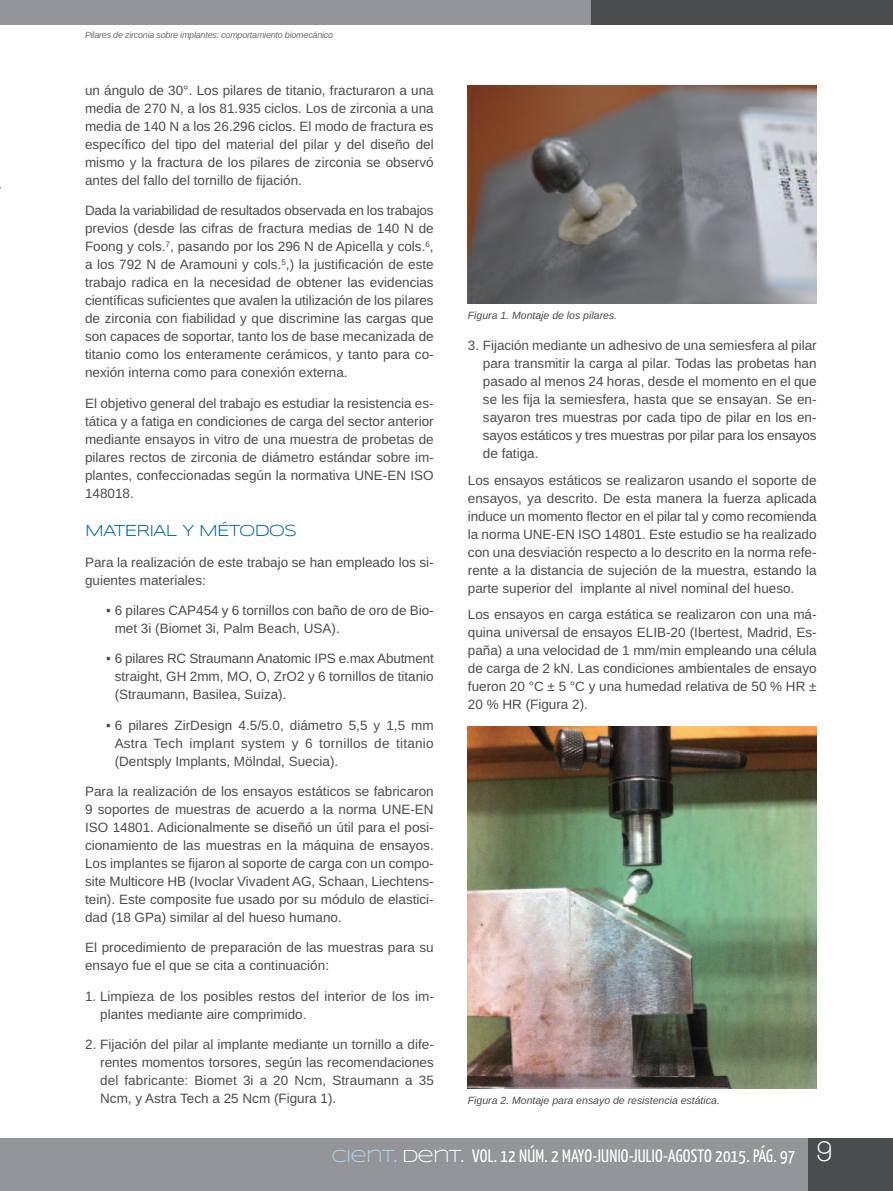
<style>
.page{position:relative;width:893px;height:1191px;background:#fff}
.page>*{position:absolute;margin:0;border:0;box-sizing:border-box;transform-origin:0 0}
.t1{font:700 30px "Walkway";color:#fff;scale:.9 1}
.t2{font:18px "Yanone Kaffeesatz";letter-spacing:.015em;color:#fff}
.t3{font:16.5px "Syncopate";letter-spacing:-.05em;color:#00649e}
.t4{font:13.5px/18px "Arimo";color:#4b4c4d;text-align:justify}
.t5{font:italic 10.5px "Arimo";color:#4b4c4d}
.t6{font:italic 9px "Arimo";letter-spacing:-.025em;color:#6c6d70}
.s1{font-family:"Syncopate";color:#add2ed}
.s2{font-family:"Syncopate"}
</style>
<div class="page">
<div style="left:0;top:1138px;width:893px;height:53px;background:#939598"></div>
<div style="left:0;top:0;width:599px;height:25px;background:#939598"></div>
<div style="left:591px;top:0;width:302px;height:25px;background:#4b4c4d"></div>
<div style="left:808px;top:1138px;width:85px;height:53px;background:#4b4c4d"></div>
<img style="left:468px;top:85px;width:348px;height:219px">
<img style="left:468px;top:726px;width:348px;height:362px">
<p class="t6" style="left:85px;top:30px;width:250px">pilares de zirconia sobre implantes: comportamiento biomecánico</p>
<p class="t4" style="left:85px;top:81px;width:350px">un ángulo de 30°. Los pilares de titanio, fracturaron a una media de 270 N, a los 81.935 ciclos. Los de zirconia a una media de 140 N a los 26.296 ciclos. El modo de fractura es específico del tipo del material del pilar y del diseño del mismo y la fractura de los pilares de zirconia se observó antes del fallo del tornillo de fijación.</p>
<p class="t4" style="left:85px;top:202px;width:350px">Dada la variabilidad de resultados observada en los trabajos previos (desde las cifras de fractura medias de 140 N de Foong y cols.<sup>7</sup>, pasando por los 296 N de Apicella y cols.<sup>6</sup>, a los 792 N de Aramouni y cols.<sup>5</sup>,) la justificación de este trabajo radica en la necesidad de obtener las evidencias científicas suficientes que avalen la utilización de los pilares de zirconia con fiabilidad y que discrimine las cargas que son capaces de soportar, tanto los de base mecanizada de titanio como los enteramente cerámicos, y tanto para co&shy;nexión interna como para conexión externa.</p>
<p class="t4" style="left:85px;top:394px;width:350px">El objetivo general del trabajo es estudiar la resistencia es&shy;tática y a fatiga en condiciones de carga del sector anterior mediante ensayos in vitro de una muestra de probetas de pilares rectos de zirconia de diámetro estándar sobre im&shy;plantes, confeccionadas según la normativa uNE-EN ISO 148018.</p>
<p class="t3" style="left:85px;top:521px;width:214px">MATERIAL Y MÉTODOS</p>
<p class="t4" style="left:85px;top:553px;width:350px">Para la realización de este trabajo se han empleado los si&shy;guientes materiales:</p>
<p class="t4" style="left:115px;top:601px;width:321px;text-indent:-8px">• 6 pilares CAP454 y 6 tornillos con baño de oro de Bio&shy;met 3i (Biomet 3i, Palm Beach, uSA).</p>
<p class="t4" style="left:115px;top:650px;width:321px;text-indent:-8px">• 6 pilares RC Straumann Anatomic IPS e.max Abutment straight, Gh 2mm, MO, O, ZrO2 y 6 tornillos de titanio (Straumann, Basilea, Suiza).</p>
<p class="t4" style="left:115px;top:716px;width:321px;text-indent:-8px">• 6 pilares ZirDesign 4.5/5.0, diámetro 5,5 y 1,5 mm Astra Tech implant system y 6 tornillos de titanio (Dentsply Implants, Mölndal, Suecia).</p>
<p class="t4" style="left:85px;top:782px;width:350px">Para la realización de los ensayos estáticos se fabricaron 9 soportes de muestras de acuerdo a la norma uNE-EN ISO 14801. Adicionalmente se diseñó un útil para el posi&shy;cionamiento de las muestras en la máquina de ensayos.<br>Los implantes se fijaron al soporte de carga con un compo&shy;site Multicore hB (Ivoclar Vivadent AG, Schaan, Liechtens&shy;tein). Este composite fue usado por su módulo de elastici&shy;dad (18 GPa) similar al del hueso humano.</p>
<p class="t4" style="left:85px;top:938px;width:350px">El procedimiento de preparación de las muestras para su ensayo fue el que se cita a continuación:</p>
<p class="t4" style="left:100px;top:987px;width:335px;text-indent:-15px">1. Limpieza de los posibles restos del interior de los im&shy;plantes mediante aire comprimido.</p>
<p class="t4" style="left:100px;top:1035px;width:335px;text-indent:-15px">2. Fijación del pilar al implante mediante un tornillo a dife&shy;rentes momentos torsores, según las recomendaciones del fabricante: Biomet 3i a 20 Ncm, Straumann a 35<br>Ncm, y Astra Tech a 25 Ncm (Figura 1).</p>
<p class="t5" style="left:468px;top:309px;width:151px">Figura 1. Montaje de los pilares.</p>
<p class="t4" style="left:483px;top:336px;width:335px;text-indent:-15px">3. Fijación mediante un adhesivo de una semiesfera al pilar para transmitir la carga al pilar. Todas las probetas han pasado al menos 24 horas, desde el momento en el que se les fija la semiesfera, hasta que se ensayan. Se en&shy;sayaron tres muestras por cada tipo de pilar en los en&shy;sayos estáticos y tres muestras por pilar para los ensayos de fatiga.</p>
<p class="t4" style="left:468px;top:471px;width:350px">Los ensayos estáticos se realizaron usando el soporte de ensayos, ya descrito. De esta manera la fuerza aplicada induce un momento flector en el pilar tal y como recomienda la norma uNE-EN ISO 14801. Este estudio se ha realizado con una desviación respecto a lo descrito en la norma refe&shy;rente a la distancia de sujeción de la muestra, estando la parte superior del implante al nivel nominal del hueso.</p>
<p class="t4" style="left:468px;top:605px;width:350px">Los ensayos en carga estática se realizaron con una má&shy;quina universal de ensayos ELIB-20 (Ibertest, Madrid, Es&shy;paña) a una velocidad de 1 mm/min empleando una célula de carga de 2 kN. Las condiciones ambientales de ensayo fueron 20 °C ± 5 °C y una humedad relativa de 50 % hR ± 20 % hR (Figura 2).</p>
<p class="t5" style="left:468px;top:1094px;width:254px">Figura 2. Montaje para ensayo de resistencia estática.</p>
<h2 class="t2" style="left:332px;top:1144px;width:465px"><span class="s1">CIENT.</span> <span class="s2">DENT.</span> VOL. 12 NÚM. 2 MAYO-JUNIO-JULIO-AGOSTO 2015. PÁG. 97</h2>
<h1 class="t1" style="left:816px;top:1134px;width:19px">9</h1>
</div>
